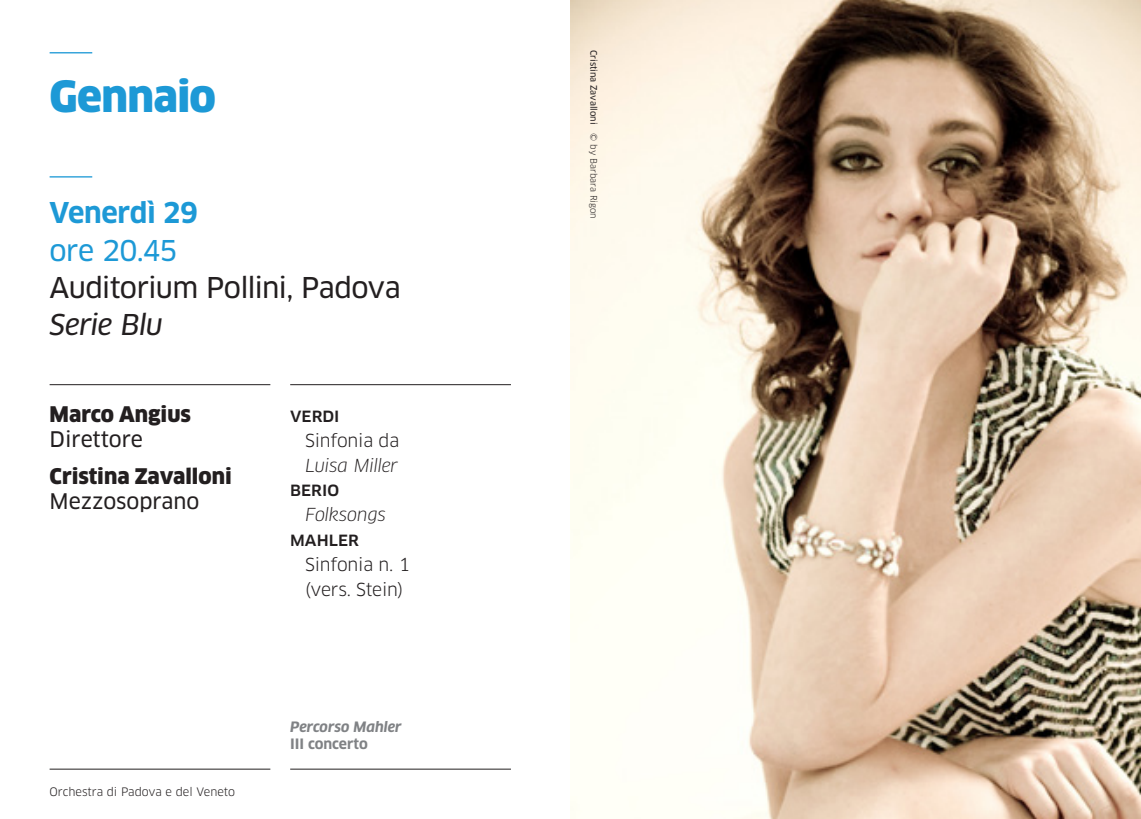
<style>
.page{position:relative;width:1141px;height:819px;background:#fff}
.page>*{position:absolute;margin:0;border:0;box-sizing:border-box;transform-origin:0 0}
.t1{font:900 42px "Clan Pro";letter-spacing:-.015em;color:#1d99d6}
.t2{font:28px "Clan Pro News";letter-spacing:-.025em;color:#231f20}
.t3{font:700 28px "Clan Pro";letter-spacing:-.015em;color:#1d99d6}
.t4{font:28px "Clan Pro News";color:#1d99d6}
.t5{font:28px "Clan Pro News Ita";letter-spacing:-.02em;color:#231f20}
.t6{font:900 21px "Clan Pro";color:#231f20}
.t7{font:21px "Clan Pro News";letter-spacing:-.005em;color:#231f20}
.t8{font:17.5px/24.8px "Clan Pro";letter-spacing:-.01em;color:#231f20}
.t9{font:italic 17.5px "Clan Pro";letter-spacing:-.01em;color:#231f20}
.t10{font:500 17.5px "Clan Pro";color:#231f20}
.t11{font:italic 700 14px "Clan Pro";color:#808285}
.t12{font:700 14px "Clan Pro";color:#808285}
.t13{font:11.38px "Clan Pro";color:#231f20}
.t14{font:8.75px "Clan Pro News";color:#231f20}
.s1{font-family:"Clan Pro"}
</style>
<div class="page">
<hr style="left:50px;top:384px;width:220px;height:1px;background:#231f20">
<hr style="left:50px;top:768px;width:220px;height:1px;background:#231f20">
<hr style="left:290px;top:384px;width:221px;height:1px;background:#231f20">
<hr style="left:290px;top:768px;width:221px;height:1px;background:#231f20">
<img style="left:570px;top:0;width:571px;height:819px">
<hr style="left:50px;top:52px;width:42px;height:1px;background:#1d99d6">
<hr style="left:50px;top:176px;width:42px;height:1px;background:#1d99d6">
<h1 class="t1" style="left:50px;top:71px;width:168px">Gennaio</h1>
<h2 class="t3" style="left:50px;top:197px;width:150px">Venerdì 29</h2>
<h2 class="t4" style="left:50px;top:234px;width:130px">ore 20.45</h2>
<h2 class="t2" style="left:50px;top:271px;width:353px">Auditorium Pollini, Padova</h2>
<h2 class="t5" style="left:50px;top:308px;width:115px">Serie Blu</h2>
<p class="t6" style="left:50px;top:401px;width:143px">Marco Angius</p>
<p class="t7" style="left:50px;top:426px;width:95px">Direttore</p>
<p class="t6" style="left:50px;top:463px;width:184px">Cristina Zavalloni</p>
<p class="t7" style="left:50px;top:488px;width:151px">Mezzosoprano</p>
<p class="t13" style="left:50px;top:784px;width:187px">Orchestra di Padova e del Veneto</p>
<p class="t10" style="left:290px;top:405px;width:51px">VERDI</p>
<p class="t8" style="left:305px;top:428px;width:96px">Sinfonia da</p>
<p class="t9" style="left:305px;top:454px;width:95px">Luisa Miller</p>
<p class="t10" style="left:290px;top:479px;width:50px">BERIO</p>
<p class="t9" style="left:305px;top:504px;width:82px">Folksongs</p>
<p class="t10" style="left:290px;top:529px;width:70px">MAHLER</p>
<p class="t8" style="left:305px;top:552px;width:107px">Sinfonia n. 1 (vers. Stein)</p>
<p class="t11" style="left:290px;top:718px;width:113px">Percorso Mahler</p>
<p class="t12" style="left:290px;top:735px;width:79px">III concerto</p>
<p class="t14" style="left:599px;top:50px;width:170px;rotate:90deg">Cristina Zavalloni <span class="s1">© by Barbara Rigon</span></p>
</div>
